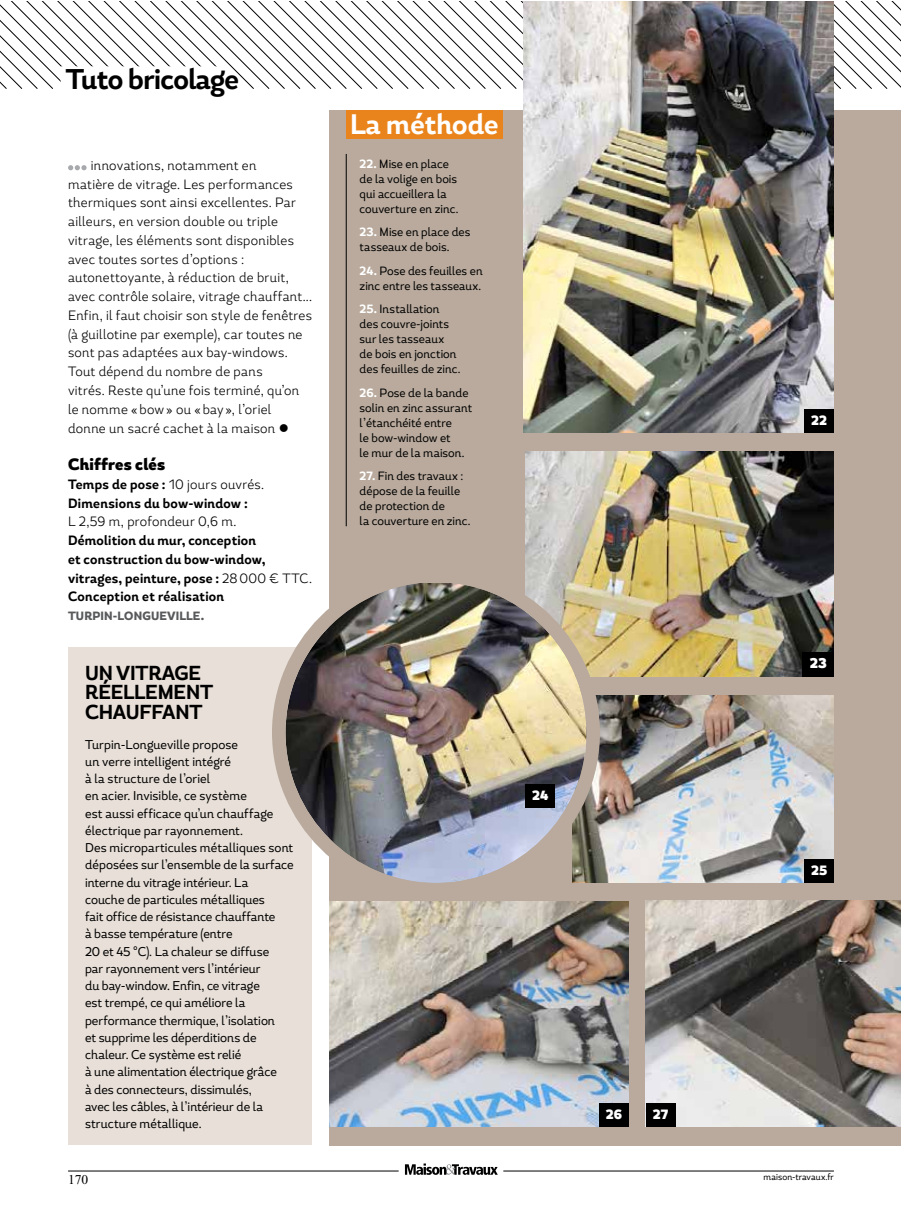
<style>
.page{position:relative;width:902px;height:1212px;background:#fff}
.page>*{position:absolute;margin:0;border:0;box-sizing:border-box;transform-origin:0 0}
.t1{font:700 28.5px "Magallanes Cond";letter-spacing:-.02em;color:#000}
.t2{font:700 28.2px "Magallanes Cond";color:#fff}
.t3{font:700 20.25px/19.5px "Magallanes Cond";letter-spacing:-.01em;color:#000}
.t4{font:900 16.5px "Magallanes Cond";letter-spacing:.01em;color:#000}
.t5{font:900 14.25px "Magallanes Cond";color:#fff}
.t6{font:300 13.5px/18.8px "Magallanes Cond";letter-spacing:.02em;color:#000}
.t7{font:700 13.5px/18.8px "Magallanes Cond";letter-spacing:.015em;color:#000}
.t8{font:900 13.5px "Magallanes Cond";letter-spacing:.005em;color:#fff}
.t9{font:13.5px "Times New Roman";color:#000}
.t10{font:12.75px/17.2px "Magallanes Cond";color:#000}
.t11{font:12px/15px "Magallanes Cond";letter-spacing:.005em;color:#000}
.t12{font:800 12px "Magallanes Cond";letter-spacing:.01em;color:#58595b}
.t13{font:9px "Magallanes Cond";letter-spacing:.005em;color:#000}
.s1{font-weight:300}
.s2{font-weight:700;color:#fff}
</style>
<div class="page">
<hr style="left:503px;top:1171px;width:330px;height:1px;background:#000">
<hr style="left:68px;top:1171px;width:330px;height:1px;background:#000">
<svg style="left:405px;top:1163px;width:92px;height:12px"></svg>
<div style="left:329px;top:110px;width:571px;height:1035px;background:#b9aa9d"></div>
<svg style="left:0;top:1px;width:900px;height:93px"></svg>
<div style="left:68px;top:647px;width:244px;height:498px;background:#e8e0d8"></div>
<hr style="left:346px;top:154px;width:1px;height:372px;background:#000">
<div style="left:346px;top:110px;width:157px;height:28px;background:#e9841d"></div>
<img style="left:586px;top:695px;width:247px;height:187px">
<img style="left:329px;top:901px;width:299px;height:225px">
<img style="left:645px;top:900px;width:255px;height:226px">
<div style="left:804px;top:859px;width:29px;height:23px;background:#000"></div>
<div style="left:599px;top:1103px;width:29px;height:23px;background:#000"></div>
<div style="left:645px;top:1103px;width:30px;height:23px;background:#000"></div>
<img style="left:525px;top:451px;width:308px;height:225px">
<img style="left:285px;top:583px;width:301px;height:300px">
<div style="left:272px;top:569px;width:328px;height:327px;border:14px solid #b9aa9d;border-radius:50%"></div>
<div style="left:802px;top:652px;width:31px;height:24px;background:#000"></div>
<div style="left:525px;top:784px;width:30px;height:23px;background:#000"></div>
<img style="left:523px;top:1px;width:310px;height:431px">
<div style="left:804px;top:409px;width:29px;height:23px;background:#000"></div>
<svg style="left:68px;top:165px;width:19px;height:5px"></svg>
<h1 class="t1" style="left:66px;top:61px;width:174px">Tuto bricolage</h1>
<p class="t6" style="left:68px;top:156px;width:245px;text-indent:23px">innovations, notamment en<br>matière de vitrage. Les performances thermiques sont ainsi excellentes. Par ailleurs, en version double ou triple vitrage, les éléments sont disponibles avec toutes sortes d’options : autonettoyante, à réduction de bruit, avec contrôle solaire, vitrage chauffant...<br>Enfin, il faut choisir son style de fenêtres (à guillotine par exemple), car toutes ne sont pas adaptées aux bay-windows.<br>Tout dépend du nombre de pans<br>vitrés. Reste qu’une fois terminé, qu’on le nomme « bow » ou « bay », l’oriel donne un sacré cachet à la maison</p>
<p class="t4" style="left:68px;top:454px;width:99px">Chiffres clés</p>
<p class="t7" style="left:68px;top:475px;width:197px">Temps de pose : <span class="s1">10 jours ouvrés.<br></span>Dimensions du bow-window :</p>
<p class="t6" style="left:68px;top:512px;width:170px">L 2,59 m, profondeur 0,6 m.</p>
<p class="t7" style="left:68px;top:531px;width:245px">Démolition du mur, conception<br>et construction du bow-window, vitrages, peinture, pose : <span class="s1">28000 € TTC.<br></span>Conception et réalisation</p>
<p class="t12" style="left:68px;top:608px;width:138px">TURPIN-LONGUEVILLE.</p>
<h3 class="t3" style="left:85px;top:663px;width:129px">UN VITRAGE<br>RÉELLEMENT<br>CHAUFFANT</h3>
<p class="t10" style="left:85px;top:736px;width:210px">Turpin-Longueville propose<br>un verre intelligent intégré<br>à la structure de l’oriel<br>en acier. Invisible, ce système<br>est aussi efficace qu’un chauffage électrique par rayonnement.<br>Des microparticules métalliques sont déposées sur l’ensemble de la surface interne du vitrage intérieur. La<br>couche de particules métalliques<br>fait office de résistance chauffante<br>à basse température (entre<br>20 et 45 °C). La chaleur se diffuse<br>par rayonnement vers l’intérieur<br>du bay-window. Enfin, ce vitrage<br>est trempé, ce qui améliore la performance thermique, l’isolation<br>et supprime les déperditions de chaleur. Ce système est relié<br>à une alimentation électrique grâce<br>à des connecteurs, dissimulés,<br>avec les câbles, à l’intérieur de la structure métallique.</p>
<h2 class="t2" style="left:350px;top:106px;width:150px">La méthode</h2>
<p class="t11" style="left:359px;top:156px;width:100px"><span class="s2">22.</span> Mise en place de la volige en bois qui accueillera la couverture en zinc.</p>
<p class="t11" style="left:359px;top:225px;width:112px"><span class="s2">23.</span> Mise en place des tasseaux de bois.</p>
<p class="t11" style="left:359px;top:263px;width:124px"><span class="s2">24.</span> Pose des feuilles en zinc entre les tasseaux.</p>
<p class="t11" style="left:359px;top:302px;width:102px"><span class="s2">25.</span> Installation des couvre-joints sur les tasseaux<br>de bois en jonction des feuilles de zinc.</p>
<p class="t11" style="left:359px;top:385px;width:114px"><span class="s2">26.</span> Pose de la bande solin en zinc assurant l’étanchéité entre<br>le bow-window et<br>le mur de la maison.</p>
<p class="t11" style="left:359px;top:469px;width:112px"><span class="s2">27.</span> Fin des travaux : dépose de la feuille de protection de<br>la couverture en zinc.</p>
<p class="t8" style="left:532px;top:786px;width:18px">24</p>
<p class="t8" style="left:606px;top:1105px;width:18px">26</p>
<p class="t8" style="left:653px;top:1105px;width:17px">27</p>
<p class="t8" style="left:811px;top:411px;width:17px">22</p>
<p class="t5" style="left:809px;top:654px;width:19px">23</p>
<p class="t8" style="left:811px;top:861px;width:18px">25</p>
<p class="t9" style="left:68px;top:1172px;width:22px">170</p>
<p class="t13" style="left:763px;top:1172px;width:72px">maison-travaux.fr</p>
</div>
